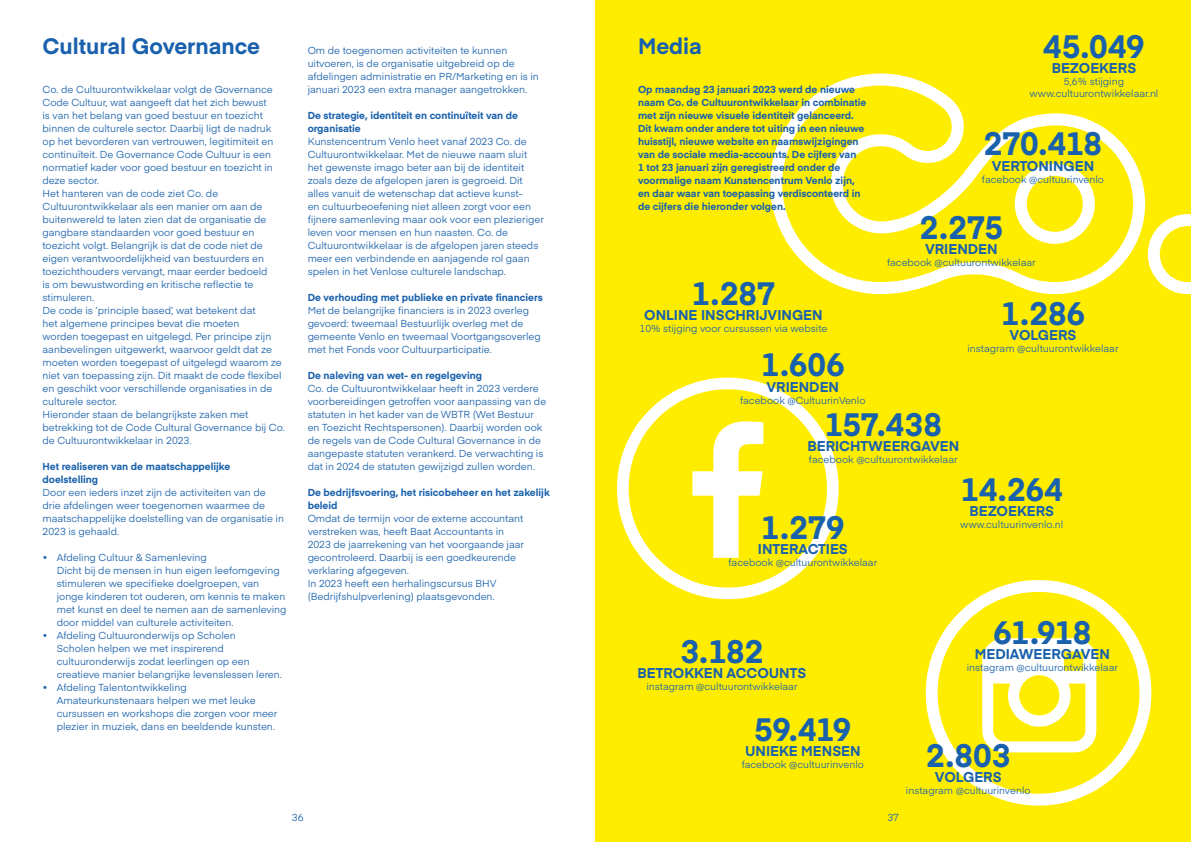
<style>
.page{position:relative;width:1191px;height:842px;background:#fff}
.page>*{position:absolute;margin:0;border:0;box-sizing:border-box;transform-origin:0 0}
.t1{font:700 32px "Eina 01";letter-spacing:-.01em;color:#1961ac}
.t2{font:700 22px "Eina 01";color:#1961ac}
.t3{font:700 14px "Eina 01";color:#1961ac}
.t4{font:10px/13px "Eina 01";color:#1961ac}
.t5{font:700 10px/13px "Eina 01";color:#1961ac}
</style>
<div class="page">
<div style="left:595px;top:0;width:596px;height:842px;background:#ffed00"></div>
<svg style="left:770px;top:73px;width:421px;height:222px"></svg>
<svg style="left:925px;top:580px;width:226px;height:225px"></svg>
<svg style="left:617px;top:378px;width:221px;height:221px"></svg>
<h2 class="t2" style="left:43px;top:29px;width:219px">Cultural Governance</h2>
<p class="t4" style="left:43px;top:82px;width:244px">Co. de Cultuurontwikkelaar volgt de Governance Code Cultuur, wat aangeeft dat het zich bewust<br>is van het belang van goed bestuur en toezicht binnen de culturele sector. Daarbij ligt de nadruk op het bevorderen van vertrouwen, legitimiteit en continuïteit. De Governance Code Cultuur is een normatief kader voor goed bestuur en toezicht in deze sector.<br>Het hanteren van de code ziet Co. de Cultuurontwikkelaar als een manier om aan de buitenwereld te laten zien dat de organisatie de gangbare standaarden voor goed bestuur en toezicht volgt. Belangrijk is dat de code niet de eigen verantwoordelijkheid van bestuurders en toezichthouders vervangt, maar eerder bedoeld<br>is om bewustwording en kritische reflectie te stimuleren.<br>De code is ‘principle based’, wat betekent dat<br>het algemene principes bevat die moeten<br>worden toegepast en uitgelegd. Per principe zijn aanbevelingen uitgewerkt, waarvoor geldt dat ze moeten worden toegepast of uitgelegd waarom ze niet van toepassing zijn. Dit maakt de code flexibel en geschikt voor verschillende organisaties in de culturele sector.<br>Hieronder staan de belangrijkste zaken met betrekking tot de Code Cultural Governance bij Co. de Cultuurontwikkelaar in 2023.</p>
<p class="t5" style="left:43px;top:459px;width:189px">Het realiseren van de maatschappelijke doelstelling</p>
<p class="t4" style="left:43px;top:485px;width:243px">Door een ieders inzet zijn de activiteiten van de drie afdelingen weer toegenomen waarmee de maatschappelijke doelstelling van de organisatie in 2023 is gehaald.</p>
<p class="t4" style="left:57px;top:550px;width:231px;text-indent:-14px">• Afdeling Cultuur &amp; Samenleving<br>Dicht bij de mensen in hun eigen leefomgeving stimuleren we specifieke doelgroepen, van jonge kinderen tot ouderen, om kennis te maken met kunst en deel te nemen aan de samenleving door middel van culturele activiteiten.</p>
<p class="t4" style="left:57px;top:628px;width:227px;text-indent:-14px">• Afdeling Cultuuronderwijs op Scholen<br>Scholen helpen we met inspirerend cultuuronderwijs zodat leerlingen op een creatieve manier belangrijke levenslessen leren.</p>
<p class="t4" style="left:57px;top:680px;width:222px;text-indent:-14px">• Afdeling Talentontwikkeling Amateurkunstenaars helpen we met leuke cursussen en workshops die zorgen voor meer plezier in muziek, dans en beeldende kunsten.</p>
<p class="t4" style="left:308px;top:43px;width:233px">Om de toegenomen activiteiten te kunnen uitvoeren, is de organisatie uitgebreid op de afdelingen administratie en PR/Marketing en is in januari 2023 een extra manager aangetrokken.</p>
<p class="t5" style="left:308px;top:108px;width:212px">De strategie, identiteit en continuïteit van de organisatie</p>
<p class="t4" style="left:308px;top:134px;width:238px">Kunstencentrum Venlo heet vanaf 2023 Co. de Cultuurontwikkelaar. Met de nieuwe naam sluit het gewenste imago beter aan bij de identiteit zoals deze de afgelopen jaren is gegroeid. Dit alles vanuit de wetenschap dat actieve kunst-<br>en cultuurbeoefening niet alleen zorgt voor een fijnere samenleving maar ook voor een plezieriger leven voor mensen en hun naasten. Co. de Cultuurontwikkelaar is de afgelopen jaren steeds meer een verbindende en aanjagende rol gaan spelen in het Venlose culturele landschap.</p>
<p class="t5" style="left:308px;top:290px;width:236px">De verhouding met publieke en private financiers</p>
<p class="t4" style="left:308px;top:303px;width:235px">Met de belangrijke financiers is in 2023 overleg gevoerd: tweemaal Bestuurlijk overleg met de gemeente Venlo en tweemaal Voortgangsoverleg met het Fonds voor Cultuurparticipatie.</p>
<p class="t5" style="left:308px;top:368px;width:176px">De naleving van wet- en regelgeving</p>
<p class="t4" style="left:308px;top:381px;width:240px">Co. de Cultuurontwikkelaar heeft in 2023 verdere voorbereidingen getroffen voor aanpassing van de statuten in het kader van de WBTR (Wet Bestuur en Toezicht Rechtspersonen). Daarbij worden ook de regels van de Code Cultural Governance in de aangepaste statuten verankerd. De verwachting is dat in 2024 de statuten gewijzigd zullen worden.</p>
<p class="t5" style="left:308px;top:485px;width:243px">De bedrijfsvoering, het risicobeheer en het zakelijk beleid</p>
<p class="t4" style="left:308px;top:511px;width:218px">Omdat de termijn voor de externe accountant verstreken was, heeft Baat Accountants in 2023 de jaarrekening van het voorgaande jaar gecontroleerd. Daarbij is een goedkeurende verklaring afgegeven.<br>In 2023 heeft een herhalingscursus BHV (Bedrijfshulpverlening) plaatsgevonden.</p>
<h2 class="t2" style="left:638px;top:29px;width:65px">Media</h2>
<p class="t5" style="left:638px;top:82px;width:230px">Op maandag 23 januari 2023 werd de nieuwe naam Co. de Cultuurontwikkelaar in combinatie met zijn nieuwe visuele identiteit gelanceerd.<br>Dit kwam onder andere tot uiting in een nieuwe huisstijl, nieuwe website en naamswijzigingen van de sociale media-accounts. De cijfers van<br>1 tot 23 januari zijn geregistreerd onder de voormalige naam Kunstencentrum Venlo zijn, en daar waar van toepassing verdisconteerd in de cijfers die hieronder volgen.</p>
<h1 class="t1" style="left:691px;top:270px;width:85px">1.287</h1>
<h3 class="t3" style="left:644px;top:305px;width:180px">ONLINE INSCHRIJVINGEN</h3>
<p class="t4" style="left:639px;top:322px;width:189px">10% stijging voor cursussen via website</p>
<h1 class="t1" style="left:761px;top:341px;width:85px">1.606</h1>
<h3 class="t3" style="left:766px;top:376px;width:74px">VRIENDEN</h3>
<p class="t4" style="left:740px;top:393px;width:127px">facebook @CultuurinVenlo</p>
<h1 class="t1" style="left:1043px;top:23px;width:103px">45.049</h1>
<h3 class="t3" style="left:1051px;top:58px;width:86px">BEZOEKERS</h3>
<p class="t4" style="left:1029px;top:75px;width:130px;line-height:12px;text-align:center">5,6% stijging www.cultuurontwikkelaar.nl</p>
<h1 class="t1" style="left:983px;top:120px;width:120px">270.418</h1>
<h3 class="t3" style="left:991px;top:155px;width:104px">VERTONINGEN</h3>
<p class="t4" style="left:982px;top:172px;width:124px">facebook @cultuurinvenlo</p>
<h1 class="t1" style="left:919px;top:204px;width:85px">2.275</h1>
<h3 class="t3" style="left:925px;top:239px;width:74px">VRIENDEN</h3>
<p class="t4" style="left:887px;top:256px;width:150px">facebook @cultuurontwikkelaar</p>
<h1 class="t1" style="left:1001px;top:290px;width:86px">1.286</h1>
<h3 class="t3" style="left:1009px;top:324px;width:68px">VOLGERS</h3>
<p class="t4" style="left:967px;top:341px;width:153px">instagram @cultuurontwikkelaar</p>
<h1 class="t1" style="left:824px;top:401px;width:119px">157.438</h1>
<h3 class="t3" style="left:807px;top:435px;width:153px">BERICHTWEERGAVEN</h3>
<p class="t4" style="left:809px;top:452px;width:150px">facebook @cultuurontwikkelaar</p>
<h1 class="t1" style="left:761px;top:504px;width:85px">1.279</h1>
<h3 class="t3" style="left:758px;top:539px;width:91px">INTERACTIES</h3>
<p class="t4" style="left:728px;top:556px;width:150px">facebook @cultuurontwikkelaar</p>
<h1 class="t1" style="left:680px;top:628px;width:84px">3.182</h1>
<h3 class="t3" style="left:637px;top:663px;width:170px">BETROKKEN ACCOUNTS</h3>
<p class="t4" style="left:646px;top:680px;width:153px">instagram @cultuurontwikkelaar</p>
<h1 class="t1" style="left:754px;top:705px;width:99px">59.419</h1>
<h3 class="t3" style="left:745px;top:740px;width:117px">UNIEKE MENSEN</h3>
<p class="t4" style="left:741px;top:757px;width:124px">facebook @cultuurinvenlo</p>
<h1 class="t1" style="left:960px;top:466px;width:104px">14.264</h1>
<h3 class="t3" style="left:969px;top:501px;width:86px">BEZOEKERS</h3>
<p class="t4" style="left:960px;top:517px;width:105px">www.cultuurinvenlo.nl</p>
<h1 class="t1" style="left:993px;top:609px;width:100px">61.918</h1>
<h3 class="t3" style="left:974px;top:643px;width:137px">MEDIAWEERGAVEN</h3>
<p class="t4" style="left:966px;top:660px;width:153px">instagram @cultuurontwikkelaar</p>
<h1 class="t1" style="left:926px;top:732px;width:86px">2.803</h1>
<h3 class="t3" style="left:935px;top:767px;width:68px">VOLGERS</h3>
<p class="t4" style="left:906px;top:784px;width:126px">instagram @cultuurinvenlo</p>
<p class="t4" style="left:292px;top:810px;width:13px">36</p>
<p class="t4" style="left:887px;top:810px;width:13px">37</p>
</div>
